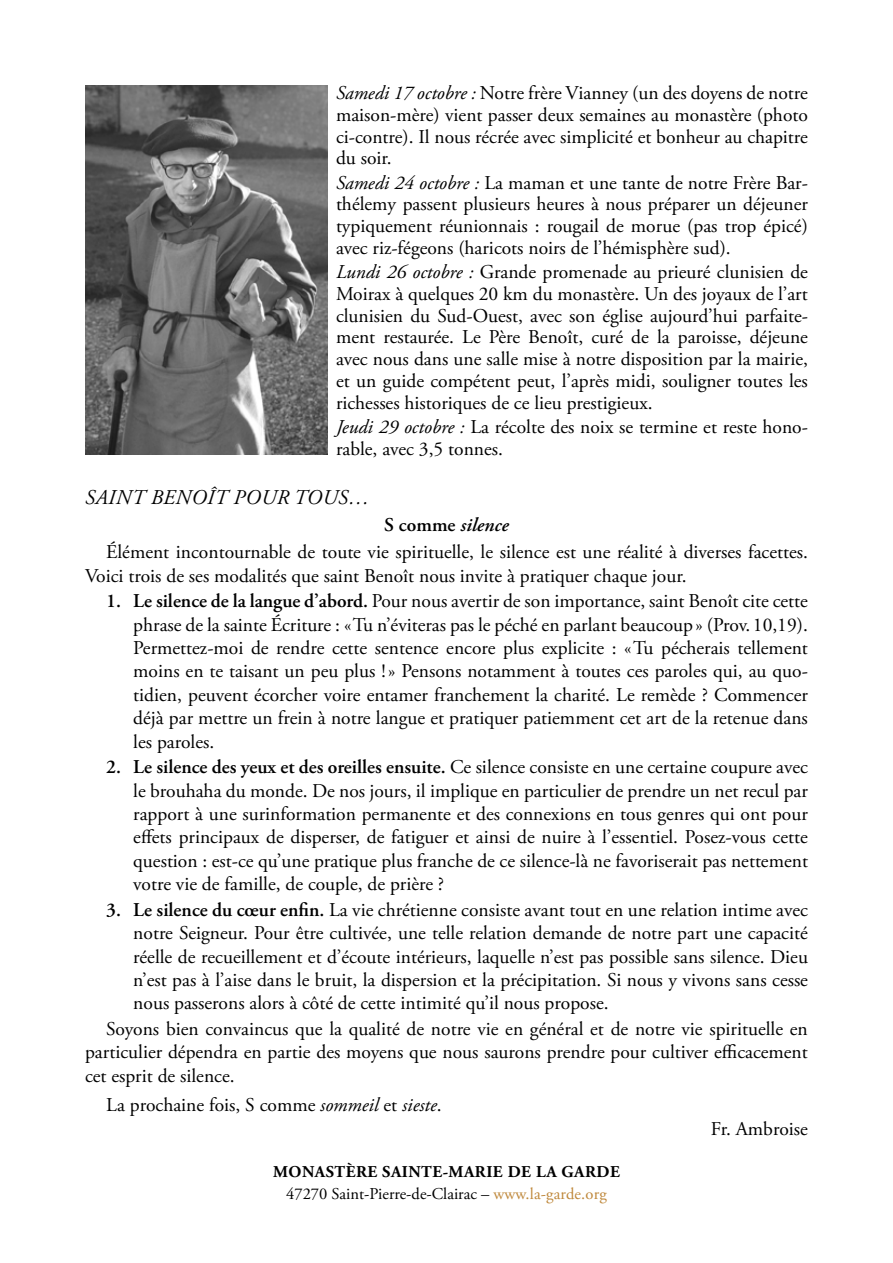
<style>
.page{position:relative;width:893px;height:1263px;background:#fff}
.page>*{position:absolute;margin:0;border:0;box-sizing:border-box;transform-origin:0 0}
.t1{font:italic 21px "Adobe Garamond Pro";letter-spacing:.015em;color:#000}
.t2{font:19.5px/23.4px "Adobe Garamond Pro";color:#000;text-align:justify}
.t3{font:700 16.5px/21.9px "Adobe Garamond Pro";letter-spacing:.03em;color:#000;text-align:center}
.s1{font-style:italic}
.s2{font-weight:600}
.s3{font-weight:600;font-style:italic}
.s4{font-weight:400}
.s5{font-weight:400;color:#bf883b}
</style>
<div class="page">
<img style="left:85px;top:85px;width:242px;height:370px">
<p class="t2" style="left:336px;top:83px;width:473px;line-height:21.8px"><span class="s1">Samedi 17 octobre :</span> Notre frère Vianney (un des doyens de notre maison-mère) vient passer deux semaines au monastère (photo ci-contre). Il nous récrée avec simplicité et bonheur au chapitre du soir.</p>
<p class="t2" style="left:336px;top:172px;width:473px;line-height:21.8px"><span class="s1">Samedi 24 octobre :</span> La maman et une tante de notre Frère Bar&shy;thélemy passent plusieurs heures à nous préparer un déjeuner typiquement réunionnais : rougail de morue (pas trop épicé) avec riz-fégeons (haricots noirs de l’hémisphère sud).</p>
<p class="t2" style="left:336px;top:262px;width:473px;line-height:21.8px"><span class="s1">Lundi 26 octobre :</span> Grande promenade au prieuré clunisien de Moirax à quelques 20 km du monastère. Un des joyaux de l’art clunisien du Sud-Ouest, avec son église aujourd’hui parfaite&shy;ment restaurée. Le Père Benoît, curé de la paroisse, déjeune avec nous dans une salle mise à notre disposition par la mairie, et un guide compétent peut, l’après midi, souligner toutes les richesses historiques de ce lieu prestigieux.</p>
<p class="t2" style="left:336px;top:417px;width:473px;line-height:21.8px"><span class="s1">Jeudi 29 octobre :</span> La récolte des noix se termine et reste hono&shy;rable, avec 3,5 tonnes.</p>
<p class="t1" style="left:85px;top:485px;width:286px">SAINT BENOÎT POUR TOUS…</p>
<p class="t2" style="left:106px;top:511px;width:703px;line-height:27.6px;text-indent:278px"><span class="s2">S comme</span> <span class="s3">silence<br></span>Élément incontournable de toute vie spirituelle, le silence est une réalité à diverses facettes.</p>
<p class="t2" style="left:85px;top:564px;width:603px">Voici trois de ses modalités que saint Benoît nous invite à pratiquer chaque jour.</p>
<p class="t2" style="left:133px;top:590px;width:676px;text-indent:-27px"><span class="s2">1. Le silence de la langue d’abord.</span> Pour nous avertir de son importance, saint Benoît cite cette phrase de la sainte Écriture : «Tu n’éviteras pas le péché en parlant beaucoup» (Prov. 10,19).<br>Permettez-moi de rendre cette sentence encore plus explicite : «Tu pécherais tellement moins en te taisant un peu plus !» Pensons notamment à toutes ces paroles qui, au quo&shy;tidien, peuvent écorcher voire entamer franchement la charité. Le remède ? Commencer déjà par mettre un frein à notre langue et pratiquer patiemment cet art de la retenue dans les paroles.</p>
<p class="t2" style="left:133px;top:756px;width:676px;text-indent:-27px"><span class="s2">2. Le silence des yeux et des oreilles ensuite.</span> Ce silence consiste en une certaine coupure avec le brouhaha du monde. De nos jours, il implique en particulier de prendre un net recul par rapport à une surinformation permanente et des connexions en tous genres qui ont pour effets principaux de disperser, de fatiguer et ainsi de nuire à l’essentiel. Posez-vous cette question : est-ce qu’une pratique plus franche de ce silence-là ne favoriserait pas nettement votre vie de famille, de couple, de prière ?</p>
<p class="t2" style="left:133px;top:898px;width:676px;text-indent:-27px"><span class="s2">3. Le silence du cœur enfin.</span> La vie chrétienne consiste avant tout en une relation intime avec notre Seigneur. Pour être cultivée, une telle relation demande de notre part une capacité réelle de recueillement et d’écoute intérieurs, laquelle n’est pas possible sans silence. Dieu n’est pas à l’aise dans le bruit, la dispersion et la précipitation. Si nous y vivons sans cesse nous passerons alors à côté de cette intimité qu’il nous propose.</p>
<p class="t2" style="left:85px;top:1018px;width:724px;text-indent:21px">Soyons bien convaincus que la qualité de notre vie en général et de notre vie spirituelle en particulier dépendra en partie des moyens que nous saurons prendre pour cultiver efficacement cet esprit de silence.</p>
<p class="t2" style="left:106px;top:1094px;width:337px">La prochaine fois, S comme <span class="s1">sommeil</span> et <span class="s1">sieste</span>.</p>
<p class="t2" style="left:711px;top:1118px;width:98px">Fr. Ambroise</p>
<p class="t3" style="left:273px;top:1161px;width:348px">MONASTÈRE SAINTE-MARIE DE LA GARDE<br><span class="s4">47270 Saint-Pierre-de-Clairac –</span> <span class="s5">www.la-garde.org</span></p>
</div>
